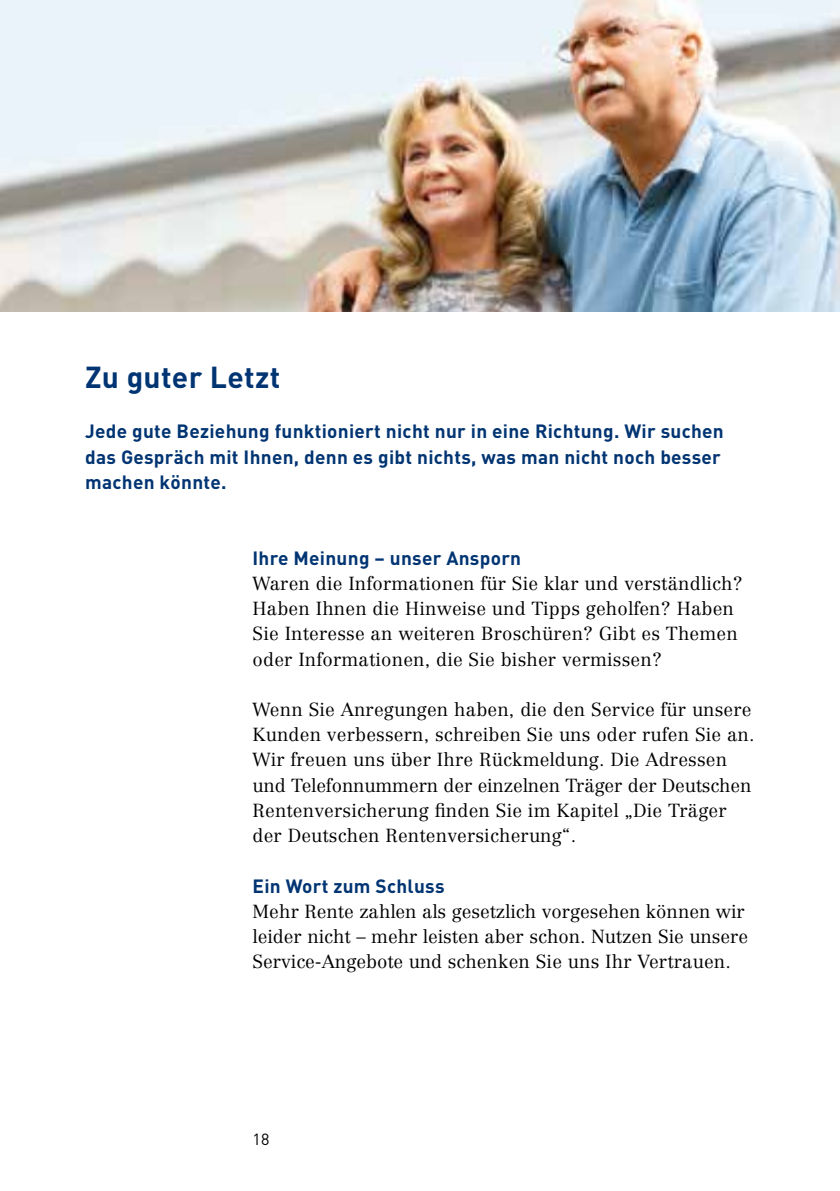
<style>
.page{position:relative;width:840px;height:1191px;background:#fff}
.page>*{position:absolute;margin:0;border:0;box-sizing:border-box;transform-origin:0 0}
.t1{font:700 30px "DIN";letter-spacing:.01em;color:#003472}
.t2{font:700 19px/25.2px "DIN";letter-spacing:.015em;color:#003472}
.t3{font:300 18.6px/25.2px "Centennial";letter-spacing:.01em;color:#000}
.t4{font:16px "DIN";color:#000}
</style>
<div class="page">
<img style="left:0;top:0;width:839px;height:312px">
<h2 class="t1" style="left:85px;top:357px;width:196px">Zu guter Letzt</h2>
<p class="t2" style="left:85px;top:418px;width:640px">Jede gute Beziehung funktioniert nicht nur in eine Richtung. Wir suchen das Gespräch mit Ihnen, denn es gibt nichts, was man nicht noch besser machen könnte.</p>
<h3 class="t2" style="left:252px;top:544px;width:270px">Ihre Meinung – unser Ansporn</h3>
<p class="t3" style="left:252px;top:570px;width:491px">Waren die Informationen für Sie klar und verständlich?<br>Haben Ihnen die Hinweise und Tipps geholfen? Haben Sie Interesse an weiteren Broschüren? Gibt es Themen oder Informationen, die Sie bisher vermissen?</p>
<p class="t3" style="left:252px;top:697px;width:503px">Wenn Sie Anregungen haben, die den Service für unsere Kunden verbessern, schreiben Sie uns oder rufen Sie an.<br>Wir freuen uns über Ihre Rückmeldung. Die Adressen und Telefonnummern der einzelnen Träger der Deutschen Rentenversicherung finden Sie im Kapitel „Die Träger der Deutschen Rentenversicherung“.</p>
<h3 class="t2" style="left:252px;top:872px;width:193px">Ein Wort zum Schluss</h3>
<p class="t3" style="left:252px;top:898px;width:496px">Mehr Rente zahlen als gesetzlich vorgesehen können wir leider nicht – mehr leisten aber schon. Nutzen Sie unsere<br>Service-Angebote und schenken Sie uns Ihr Vertrauen.</p>
<p class="t4" style="left:252px;top:1129px;width:18px">18</p>
</div>
